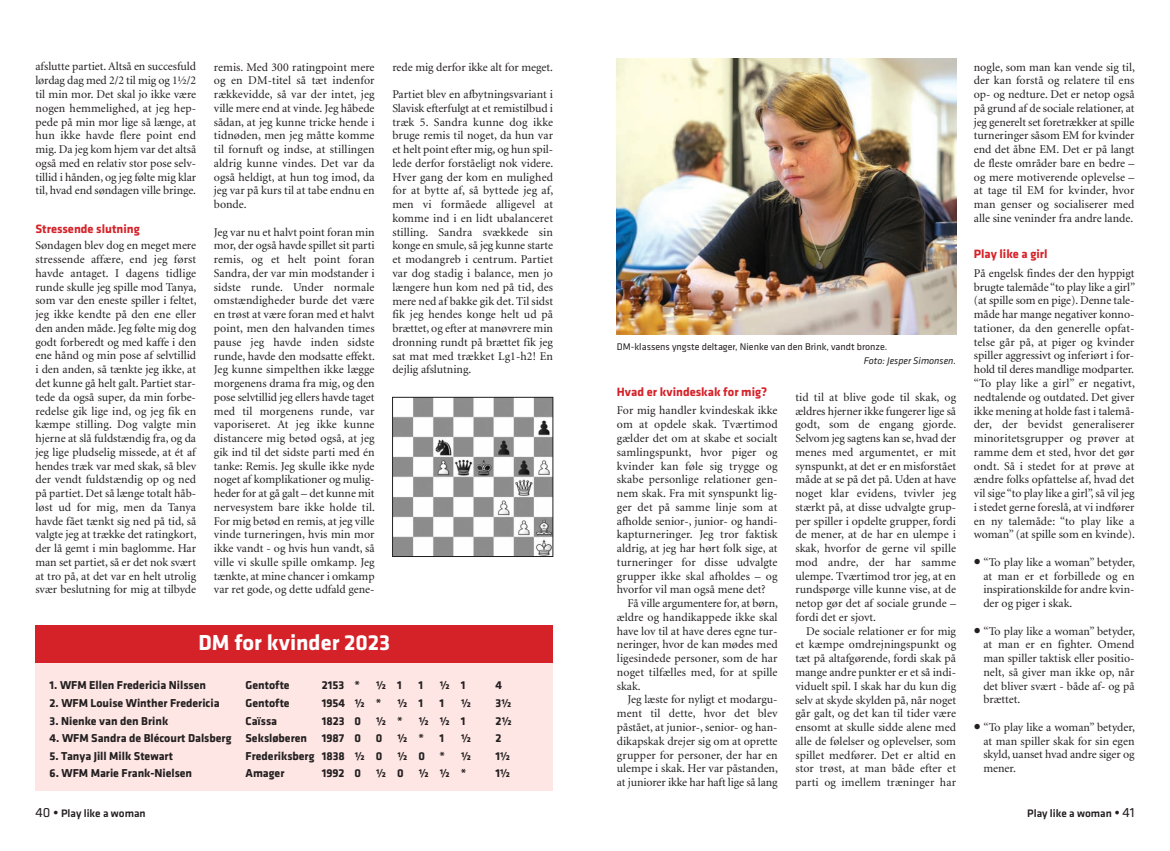
<style>
.page{position:relative;width:1170px;height:851px;background:#fff}
.page>*{position:absolute;margin:0;border:0;box-sizing:border-box;transform-origin:0 0}
.t1{font:700 22.5px "Klavika";color:#fff}
.t2{font:700 12.5px "Klavika";color:#d52229}
.t3{font:11.88px/13.8px "Minion";color:#231f20;text-align:justify}
.t4{font:700 11.88px "Klavika";color:#231f20}
.t5{font:700 11.88px "Klavika";letter-spacing:.42em;color:#231f20}
.t6{font:500 11.25px "Klavika";color:#231f20}
.t7{font:10px "Klavika";color:#231f20}
.t8{font:italic 10px "Klavika";color:#231f20}
.s1{font-weight:700;font-size:22.5px}
.s2{font-weight:400;font-size:13.75px}
.s3{font-weight:700;font-size:13.75px}
</style>
<div class="page">
<div style="left:35px;top:662px;width:518px;height:128px;background:#fde6e4"></div>
<div style="left:35px;top:625px;width:518px;height:38px;background:#d52229"></div>
<img style="left:394px;top:399px;width:157px;height:155px">
<div style="left:392px;top:397px;width:161px;height:159px;border:1px solid #231f20"></div>
<img style="left:617px;top:59px;width:339px;height:275px">
<p class="t3" style="left:35px;top:61px;width:162px">afslutte partiet. Altså en succesfuld lørdag dag med 2/2 til mig og 1½/2 til min mor. Det skal jo ikke være nogen hemmelighed, at jeg hep&shy;pede på min mor lige så længe, at hun ikke havde flere point end mig. Da jeg kom hjem var det altså også med en relativ stor pose selv&shy;tillid i hånden, og jeg følte mig klar til, hvad end søndagen ville bringe.</p>
<p class="t2" style="left:35px;top:225px;width:106px">Stressende slutning</p>
<p class="t3" style="left:35px;top:239px;width:162px">Søndagen blev dog en meget mere stressende affære, end jeg først havde antaget. I dagens tidlige runde skulle jeg spille mod Tanya, som var den eneste spiller i feltet, jeg ikke kendte på den ene eller den anden måde. Jeg følte mig dog godt forberedt og med kaffe i den ene hånd og min pose af selvtillid i den anden, så tænkte jeg ikke, at det kunne gå helt galt. Partiet star&shy;tede da også super, da min forbe&shy;redelse gik lige ind, og jeg fik en kæmpe stilling. Dog valgte min hjerne at slå fuldstændig fra, og da jeg lige pludselig missede, at ét af hendes træk var med skak, så blev der vendt fuldstændig op og ned på partiet. Det så længe totalt håb&shy;løst ud for mig, men da Tanya havde fået tænkt sig ned på tid, så valgte jeg at trække det ratingkort, der lå gemt i min baglomme. Har man set partiet, så er det nok svært at tro på, at det var en helt utrolig svær beslutning for mig at tilbyde</p>
<p class="t3" style="left:214px;top:61px;width:162px">remis. Med 300 ratingpoint mere og en DM-titel så tæt indenfor rækkevidde, så var der intet, jeg ville mere end at vinde. Jeg håbede sådan, at jeg kunne tricke hende i tidnøden, men jeg måtte komme til fornuft og indse, at stillingen aldrig kunne vindes. Det var da også heldigt, at hun tog imod, da jeg var på kurs til at tabe endnu en bonde.</p>
<p class="t3" style="left:214px;top:226px;width:162px">Jeg var nu et halvt point foran min mor, der også havde spillet sit parti remis, og et helt point foran Sandra, der var min modstander i sidste runde. Under normale omstændigheder burde det være en trøst at være foran med et halvt point, men den halvanden times pause jeg havde inden sidste runde, havde den modsatte effekt.<br>Jeg kunne simpelthen ikke lægge morgenens drama fra mig, og den pose selvtillid jeg ellers havde taget med til morgenens runde, var vaporiseret. At jeg ikke kunne distancere mig betød også, at jeg gik ind til det sidste parti med én tanke: Remis. Jeg skulle ikke nyde noget af komplikationer og mulig&shy;heder for at gå galt – det kunne mit nervesystem bare ikke holde til.<br>For mig betød en remis, at jeg ville vinde turneringen, hvis min mor ikke vandt - og hvis hun vandt, så ville vi skulle spille omkamp. Jeg tænkte, at mine chancer i omkamp var ret gode, og dette udfald gene-</p>
<p class="t3" style="left:392px;top:61px;width:162px">rede mig derfor ikke alt for meget.</p>
<p class="t3" style="left:392px;top:88px;width:162px">Partiet blev en afbytningsvariant i Slavisk efterfulgt at et remistilbud i træk 5. Sandra kunne dog ikke bruge remis til noget, da hun var et helt point efter mig, og hun spil&shy;lede derfor forståeligt nok videre.<br>Hver gang der kom en mulighed for at bytte af, så byttede jeg af, men vi formåede alligevel at komme ind i en lidt ubalanceret stilling. Sandra svækkede sin konge en smule, så jeg kunne starte et modangreb i centrum. Partiet var dog stadig i balance, men jo længere hun kom ned på tid, des mere ned af bakke gik det. Til sidst fik jeg hendes konge helt ud på brættet, og efter at manøvrere min dronning rundt på brættet fik jeg sat mat med trækket Lg1-h2! En dejlig afslutning.</p>
<h1 class="t1" style="left:198px;top:634px;width:193px">DM for kvinder 2023</h1>
<p class="t4" style="left:50px;top:681px;width:158px">1. WFM Ellen Fredericia Nilssen</p>
<p class="t4" style="left:245px;top:681px;width:46px">Gentofte</p>
<p class="t4" style="left:322px;top:681px;width:40px">2153 *</p>
<p class="t4" style="left:376px;top:681px;width:27px">½ 1</p>
<p class="t4" style="left:418px;top:681px;width:6px">1</p>
<p class="t4" style="left:439px;top:681px;width:27px">½ 1</p>
<p class="t4" style="left:495px;top:681px;width:8px">4</p>
<p class="t4" style="left:50px;top:699px;width:171px">2. WFM Louise Winther Fredericia</p>
<p class="t4" style="left:245px;top:699px;width:46px">Gentofte</p>
<p class="t4" style="left:322px;top:699px;width:61px">1954 ½ *</p>
<p class="t4" style="left:397px;top:699px;width:27px">½ 1</p>
<p class="t4" style="left:439px;top:699px;width:6px">1</p>
<p class="t4" style="left:461px;top:699px;width:12px">½</p>
<p class="t4" style="left:495px;top:699px;width:18px">3½</p>
<p class="t4" style="left:50px;top:716px;width:120px">3. Nienke van den Brink</p>
<p class="t4" style="left:245px;top:716px;width:33px">Caïssa</p>
<p class="t4" style="left:322px;top:716px;width:82px">1823 0 ½ *</p>
<p class="t4" style="left:418px;top:716px;width:49px">½½1</p>
<p class="t4" style="left:495px;top:716px;width:18px">2½</p>
<p class="t4" style="left:50px;top:734px;width:376px">4. WFM Sandra de Blécourt Dalsberg Seksløberen 1987 0 0 ½ *</p>
<p class="t4" style="left:439px;top:734px;width:6px">1</p>
<p class="t4" style="left:461px;top:734px;width:12px">½</p>
<p class="t4" style="left:495px;top:734px;width:7px">2</p>
<p class="t4" style="left:50px;top:751px;width:125px">5. Tanya Jill Milk Stewart</p>
<p class="t4" style="left:245px;top:751px;width:201px">Frederiksberg 1838 ½ 0 ½ 0 *</p>
<p class="t4" style="left:461px;top:751px;width:12px">½</p>
<p class="t4" style="left:495px;top:751px;width:17px">1½</p>
<p class="t4" style="left:50px;top:769px;width:144px">6. WFM Marie Frank-Nielsen</p>
<p class="t4" style="left:245px;top:769px;width:40px">Amager</p>
<p class="t5" style="left:322px;top:769px;width:146px">19920 ½0 ½½*</p>
<p class="t4" style="left:495px;top:769px;width:17px">1½</p>
<p class="t7" style="left:617px;top:343px;width:272px">DM-klassens yngste deltager, Nienke van den Brink, vandt bronze.</p>
<p class="t8" style="left:863px;top:357px;width:94px">Foto: Jesper Simonsen.</p>
<p class="t2" style="left:617px;top:387px;width:152px">Hvad er kvindeskak for mig?</p>
<p class="t3" style="left:617px;top:404px;width:162px">For mig handler kvindeskak ikke om at opdele skak. Tværtimod gælder det om at skabe et socialt samlingspunkt, hvor piger og kvinder kan føle sig trygge og skabe personlige relationer gen&shy;nem skak. Fra mit synspunkt lig&shy;ger det på samme linje som at afholde senior-, junior- og handi&shy;kapturneringer. Jeg tror faktisk aldrig, at jeg har hørt folk sige, at turneringer for disse udvalgte grupper ikke skal afholdes – og hvorfor vil man også mene det?</p>
<p class="t3" style="left:617px;top:597px;width:162px;text-indent:11px">Få ville argumentere for, at børn, ældre og handikappede ikke skal have lov til at have deres egne tur&shy;neringer, hvor de kan mødes med ligesindede personer, som de har noget tilfælles med, for at spille skak.</p>
<p class="t3" style="left:617px;top:693px;width:162px;text-indent:11px">Jeg læste for nyligt et modargu&shy;ment til dette, hvor det blev påstået, at junior-, senior- og han&shy;dikapskak drejer sig om at oprette grupper for personer, der har en ulempe i skak. Her var påstanden, at juniorer ikke har haft lige så lang</p>
<p class="t3" style="left:795px;top:391px;width:162px">tid til at blive gode til skak, og ældres hjerner ikke fungerer lige så godt, som de engang gjorde.<br>Selvom jeg sagtens kan se, hvad der menes med argumentet, er mit synspunkt, at det er en misforstået måde at se på det på. Uden at have noget klar evidens, tvivler jeg stærkt på, at disse udvalgte grup&shy;per spiller i opdelte grupper, fordi de mener, at de har en ulempe i skak, hvorfor de gerne vil spille mod andre, der har samme ulempe. Tværtimod tror jeg, at en rundspørge ville kunne vise, at de netop gør det af sociale grunde – fordi det er sjovt.</p>
<p class="t3" style="left:795px;top:625px;width:162px;text-indent:11px">De sociale relationer er for mig et kæmpe omdrejningspunkt og tæt på altafgørende, fordi skak på mange andre punkter er et så indi&shy;viduelt spil. I skak har du kun dig selv at skyde skylden på, når noget går galt, og det kan til tider være ensomt at skulle sidde alene med alle de følelser og oplevelser, som spillet medfører. Det er altid en stor trøst, at man både efter et parti og imellem træninger har</p>
<p class="t3" style="left:973px;top:61px;width:163px">nogle, som man kan vende sig til, der kan forstå og relatere til ens op- og nedture. Det er netop også på grund af de sociale relationer, at jeg generelt set foretrækker at spille turneringer såsom EM for kvinder end det åbne EM. Det er på langt de fleste områder bare en bedre – og mere motiverende oplevelse – at tage til EM for kvinder, hvor man genser og socialiserer med alle sine veninder fra andre lande.</p>
<p class="t2" style="left:973px;top:250px;width:75px">Play like a girl</p>
<p class="t3" style="left:973px;top:267px;width:163px">På engelsk findes der den hyppigt brugte talemåde “to play like a girl” (at spille som en pige). Denne tale&shy;måde har mange negativer konno&shy;tationer, da den generelle opfat&shy;telse går på, at piger og kvinder spiller aggressivt og inferiørt i for&shy;hold til deres mandlige modparter. “To play like a girl” er negativt, nedtalende og outdated. Det giver ikke mening at holde fast i talemå&shy;der, der bevidst generaliserer minoritetsgrupper og prøver at ramme dem et sted, hvor det gør ondt. Så i stedet for at prøve at ændre folks opfattelse af, hvad det vil sige “to play like a girl”, så vil jeg i stedet gerne foreslå, at vi indfører en ny talemåde: “to play like a woman” (at spille som en kvinde).</p>
<p class="t3" style="left:983px;top:556px;width:153px;text-indent:-10px"><span class="s1">•</span> “To play like a woman” betyder, at man er et forbillede og en inspirationskilde for andre kvin&shy;der og piger i skak.</p>
<p class="t3" style="left:983px;top:624px;width:153px;text-indent:-10px"><span class="s1">•</span> “To play like a woman” betyder, at man er en fighter. Omend man spiller taktisk eller positio&shy;nelt, så giver man ikke op, når det bliver svært - både af- og på brættet.</p>
<p class="t3" style="left:983px;top:721px;width:153px;text-indent:-10px"><span class="s1">•</span> “To play like a woman” betyder, at man spiller skak for sin egen skyld, uanset hvad andre siger og mener.</p>
<p class="t6" style="left:35px;top:809px;width:112px"><span class="s2">40</span> <span class="s3">•</span> Play like a woman</p>
<p class="t6" style="left:1027px;top:809px;width:109px">Play like a woman <span class="s3">•</span> <span class="s2">41</span></p>
</div>
